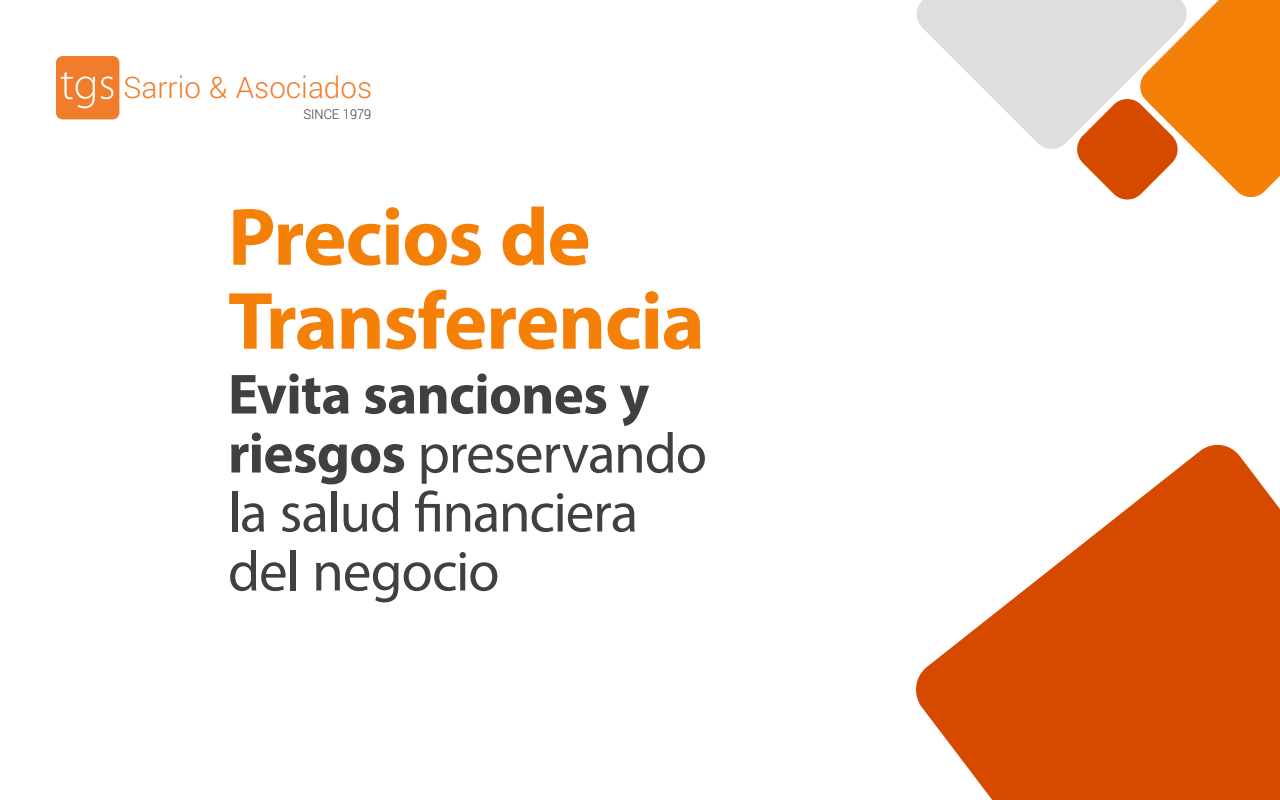
<style>
.page{position:relative;width:1280px;height:800px;background:#fff}
.page>*{position:absolute;margin:0;border:0;box-sizing:border-box;transform-origin:0 0}
.t1{font:700 82px/84px "Myriad Pro";letter-spacing:-.02em;color:#f58008}
.t2{font:57px/59px "Myriad Pro";letter-spacing:-.02em;color:#404040}
.t3{font:300 33px "Yantramanav";color:#f07d2b}
.t4{font:300 15px "Yantramanav";color:#363636;scale:.95 1}
.s1{font-weight:700}
</style>
<div class="page">
<svg style="left:917px;top:0;width:158px;height:149px;fill:#dedede"></svg>
<svg style="left:1075px;top:0;width:205px;height:200px"></svg>
<svg style="left:916px;top:444px;width:364px;height:356px;fill:#d64a00"></svg>
<div style="left:56px;top:56px;width:63px;height:63px;background:#f07d2b;border-radius:7px"></div>
<svg style="left:61px;top:72px;width:52px;height:36px"></svg>
<p class="t3" style="left:124px;top:68px;width:250px">Sarrio &amp; Asociados</p>
<p class="t4" style="left:303px;top:105px;width:73px">SINCE 1979</p>
<h1 class="t1" style="left:228px;top:192px;width:478px">Precios de<br>Transferencia</h1>
<p class="t2" style="left:228px;top:364px;width:481px"><span class="s1">Evita sanciones y riesgos</span> preservando la salud financiera del negocio</p>
</div>
